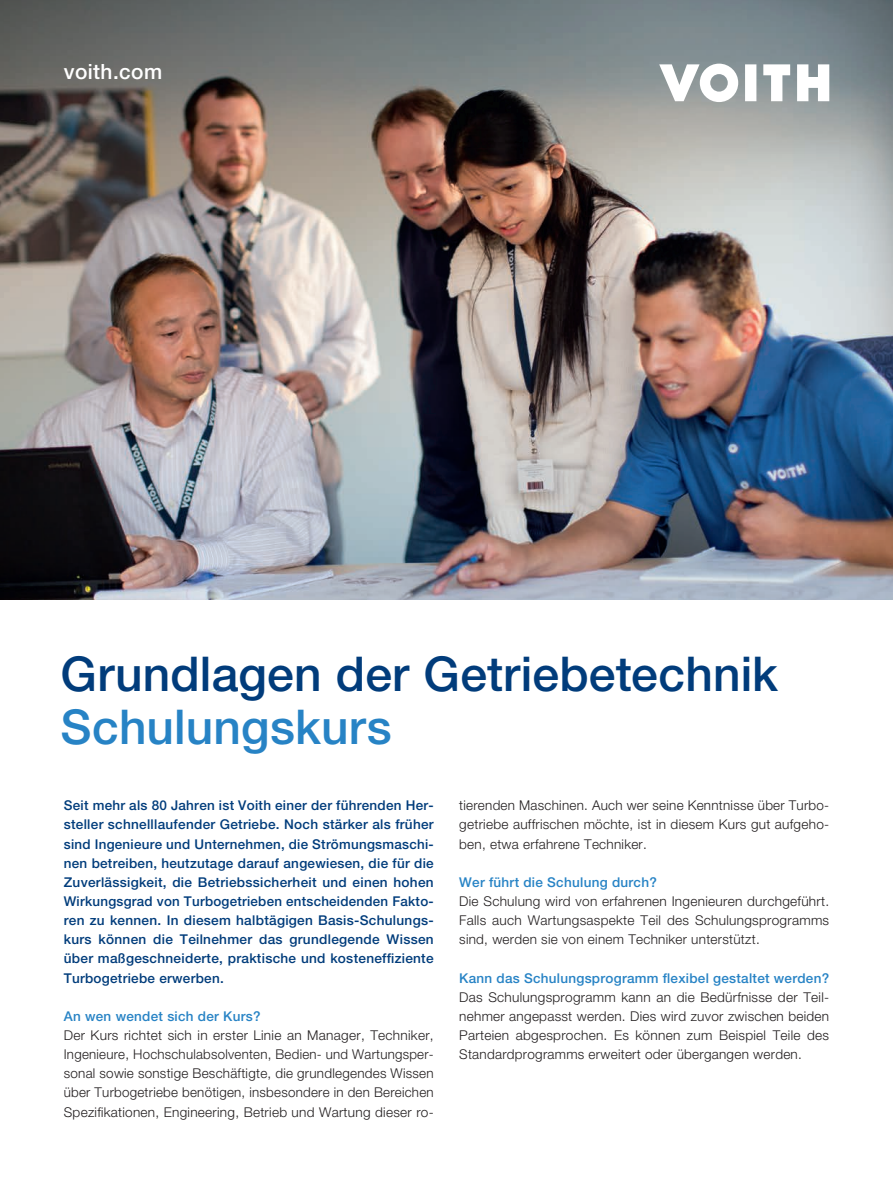
<style>
.page{position:relative;width:893px;height:1191px;background:#fff}
.page>*{position:absolute;margin:0;border:0;box-sizing:border-box;transform-origin:0 0}
.t1{font:500 48px "Helvetica Neue LT Pro";letter-spacing:.005em;color:#013c7b}
.t2{font:500 48px "Helvetica Neue LT Pro";letter-spacing:.005em;color:#2783c5}
.t3{font:500 21px "Helvetica Neue LT Pro";letter-spacing:.02em;color:#fff}
.t4{font:300 13.5px/19.2px "Helvetica Neue LT Pro";letter-spacing:.02em;color:#231f20;text-align:justify}
.t5{font:500 13.5px/19.2px "Helvetica Neue LT Pro";letter-spacing:.02em;color:#013c7b;text-align:justify}
.t6{font:500 13.5px "Helvetica Neue LT Pro";letter-spacing:.02em;color:#2783c5}
</style>
<div class="page">
<img style="left:0;top:0;width:893px;height:600px">
<svg style="left:659px;top:64px;width:79px;height:38px"></svg>
<svg style="left:745px;top:64px;width:11px;height:37px"></svg>
<svg style="left:763px;top:64px;width:27px;height:37px"></svg>
<svg style="left:797px;top:64px;width:32px;height:37px"></svg>
<h2 class="t3" style="left:64px;top:59px;width:100px">voith.com</h2>
<h1 class="t1" style="left:61px;top:646px;width:719px">Grundlagen der Getriebetechnik</h1>
<h1 class="t2" style="left:61px;top:698px;width:333px">Schulungskurs</h1>
<p class="t5" style="left:64px;top:795px;width:371px">Seit mehr als 80 Jahren ist Voith einer der führenden Her&shy;steller schnelllaufender Getriebe. Noch stärker als früher sind Ingenieure und Unternehmen, die Strömungsmaschi&shy;nen betreiben, heutzutage darauf angewiesen, die für die Zuverlässigkeit, die Betriebssicherheit und einen hohen Wirkungsgrad von Turbogetrieben entscheidenden Fakto&shy;ren zu kennen. In diesem halbtägigen Basis-Schulungs&shy;kurs können die Teilnehmer das grundlegende Wissen über maßgeschneiderte, praktische und kosteneffiziente Turbogetriebe erwerben.</p>
<p class="t6" style="left:64px;top:1008px;width:198px">An wen wendet sich der Kurs?</p>
<p class="t4" style="left:64px;top:1025px;width:371px">Der Kurs richtet sich in erster Linie an Manager, Techniker, Ingenieure, Hochschulabsolventen, Bedien- und Wartungsper&shy;sonal sowie sonstige Beschäftigte, die grundlegendes Wissen über Turbogetriebe benötigen, insbesondere in den Bereichen Spezifikationen, Engineering, Betrieb und Wartung dieser ro-</p>
<p class="t4" style="left:459px;top:795px;width:371px">tierenden Maschinen. Auch wer seine Kenntnisse über Turbo&shy;getriebe auffrischen möchte, ist in diesem Kurs gut aufgeho&shy;ben, etwa erfahrene Techniker.</p>
<p class="t6" style="left:459px;top:874px;width:199px">Wer führt die Schulung durch?</p>
<p class="t4" style="left:459px;top:891px;width:371px">Die Schulung wird von erfahrenen Ingenieuren durchgeführt.<br>Falls auch Wartungsaspekte Teil des Schulungsprogramms sind, werden sie von einem Techniker unterstützt.</p>
<p class="t6" style="left:459px;top:969px;width:371px">Kann das Schulungsprogramm flexibel gestaltet werden?</p>
<p class="t4" style="left:459px;top:987px;width:371px">Das Schulungsprogramm kann an die Bedürfnisse der Teil&shy;nehmer angepasst werden. Dies wird zuvor zwischen beiden Parteien abgesprochen. Es können zum Beispiel Teile des Standardprogramms erweitert oder übergangen werden.</p>
</div>
